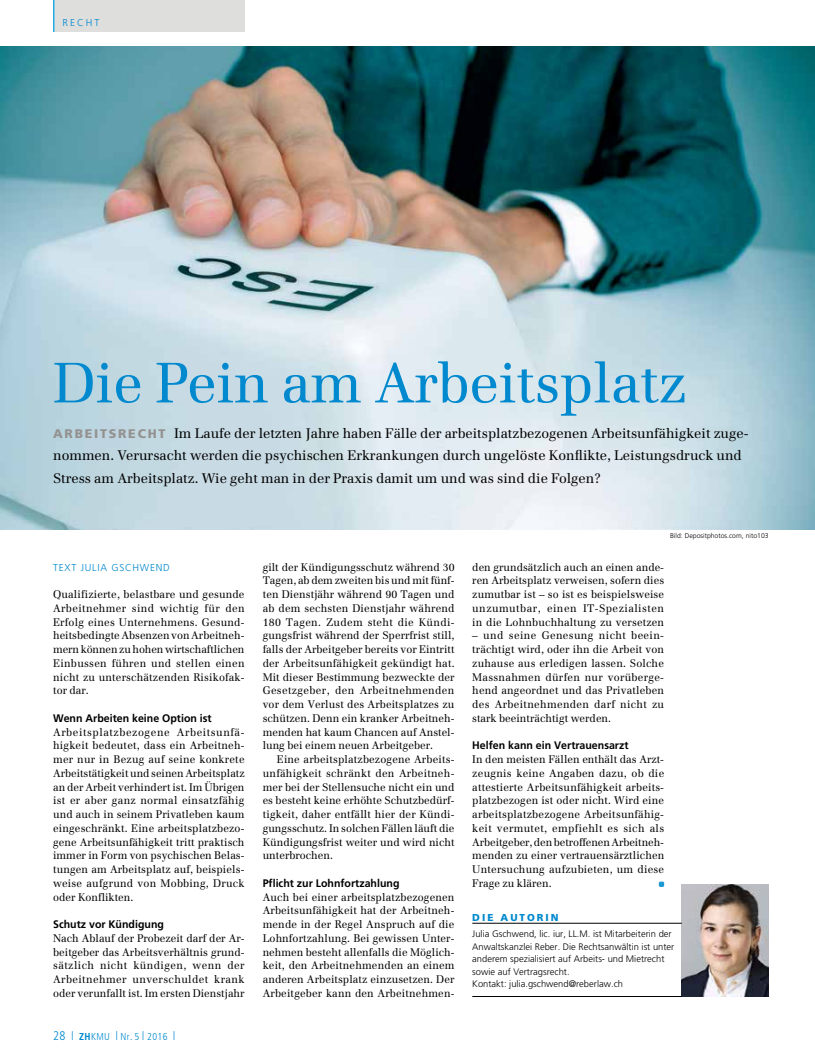
<style>
.page{position:relative;width:815px;height:1063px;background:#fff}
.page>*{position:absolute;margin:0;border:0;box-sizing:border-box;transform-origin:0 0}
.t1{font:56.25px "Emona";letter-spacing:-.01em;color:#0089ce}
.t2{font:13.75px/22.5px "Emona";color:#000}
.t3{font:11px/13.8px "Emona";letter-spacing:.01em;color:#000;text-align:justify}
.t4{font:700 11px "Frutiger";color:#000}
.t5{font:300 10px "Frutiger";letter-spacing:.075em;color:#0089ce}
.t6{font:300 condensed 10px "Frutiger";letter-spacing:.04em;color:#0089ce}
.t7{font:900 10px "Frutiger";letter-spacing:.2em;color:#0089ce}
.t8{font:300 9.38px/12.5px "Frutiger";color:#000}
.t9{font:300 6.88px "Frutiger";color:#000}
.s1{font-family:"Frutiger";font-weight:900;font-size:12.5px;color:#949290}
.s2{font-size:12.5px}
.s3{font-weight:700;font-stretch:normal;font-size:11.88px}
.s4{font-weight:700}
</style>
<div class="page">
<img style="left:0;top:46px;width:815px;height:483px">
<img style="left:682px;top:884px;width:87px;height:113px">
<div style="left:53px;top:0;width:192px;height:32px;background:#dededd"></div>
<hr style="left:53px;top:0;width:1px;height:32px;background:#00a2e6">
<hr style="left:472px;top:923px;width:210px;height:1px;background:#000">
<hr style="left:472px;top:996px;width:210px;height:1px;background:#000">
<svg style="left:659px;top:882px;width:5px;height:5px"></svg>
<p class="t5" style="left:63px;top:17px;width:38px">RECHT</p>
<h1 class="t1" style="left:53px;top:349px;width:635px">Die Pein am Arbeitsplatz</h1>
<p class="t2" style="left:53px;top:421px;width:697px"><span class="s1">ARBEITSRECHT</span> Im Laufe der letzten Jahre haben Fälle der arbeitsplatzbezogenen Arbeitsunfähigkeit zuge&shy;nommen. Verursacht werden die psychischen Erkrankungen durch ungelöste Konflikte, Leistungsdruck und<br>Stress am Arbeitsplatz. Wie geht man in der Praxis damit um und was sind die Folgen?</p>
<p class="t5" style="left:53px;top:562px;width:118px">TEXT JULIA GSCHWEND</p>
<p class="t3" style="left:53px;top:587px;width:193px">Qualifizierte, belastbare und gesunde Arbeitnehmer sind wichtig für den Erfolg eines Unternehmens. Gesund&shy;heitsbedingte Absenzen von Arbeitneh&shy;mern können zu hohen wirtschaftlichen Einbussen führen und stellen einen nicht zu unterschätzenden Risikofak&shy;tor dar.</p>
<p class="t4" style="left:53px;top:712px;width:160px">Wenn Arbeiten keine Option ist</p>
<p class="t3" style="left:53px;top:725px;width:193px">Arbeitsplatzbezogene Arbeitsunfä&shy;higkeit bedeutet, dass ein Arbeitneh&shy;mer nur in Bezug auf seine konkrete Arbeitstätigkeit und seinen Arbeitsplatz an der Arbeit verhindert ist. Im Übrigen ist er aber ganz normal einsatzfähig und auch in seinem Privatleben kaum eingeschränkt. Eine arbeitsplatzbezo&shy;gene Arbeitsunfähigkeit tritt praktisch immer in Form von psychischen Belas&shy;tungen am Arbeitsplatz auf, beispiels&shy;weise aufgrund von Mobbing, Druck oder Konflikten.</p>
<p class="t4" style="left:53px;top:918px;width:112px">Schutz vor Kündigung</p>
<p class="t3" style="left:53px;top:931px;width:193px">Nach Ablauf der Probezeit darf der Ar&shy;beitgeber das Arbeitsverhältnis grund&shy;sätzlich nicht kündigen, wenn der Arbeitnehmer unverschuldet krank oder verunfallt ist. Im ersten Dienstjahr</p>
<p class="t6" style="left:53px;top:1031px;width:123px"><span class="s2">28</span> <span class="s3">l</span> <span class="s4">ZH</span>KMU <span class="s3">l</span> Nr. 5 <span class="s3">l</span> 2016 <span class="s3">l</span></p>
<p class="t3" style="left:263px;top:560px;width:193px">gilt der Kündigungsschutz während 30<br>Tagen, ab dem zweiten bis und mit fünf&shy;ten Dienstjähr während 90 Tagen und ab dem sechsten Dienstjahr während 180 Tagen. Zudem steht die Kündi&shy;gungsfrist während der Sperrfrist still, falls der Arbeitgeber bereits vor Eintritt der Arbeitsunfähigkeit gekündigt hat.<br>Mit dieser Bestimmung bezweckte der Gesetzgeber, den Arbeitnehmenden vor dem Verlust des Arbeitsplatzes zu schützen. Denn ein kranker Arbeitneh&shy;menden hat kaum Chancen auf Anstel&shy;lung bei einem neuen Arbeitgeber.</p>
<p class="t3" style="left:263px;top:752px;width:193px;text-indent:14px">Eine arbeitsplatzbezogene Arbeits&shy;unfähigkeit schränkt den Arbeitneh&shy;mer bei der Stellensuche nicht ein und es besteht keine erhöhte Schutzbedürf&shy;tigkeit, daher entfällt hier der Kündi&shy;gungsschutz. In solchen Fällen läuft die Kündigungsfrist weiter und wird nicht unterbrochen.</p>
<p class="t4" style="left:263px;top:877px;width:138px">Pflicht zur Lohnfortzahlung</p>
<p class="t3" style="left:263px;top:890px;width:193px">Auch bei einer arbeitsplatzbezogenen Arbeitsunfähigkeit hat der Arbeitneh&shy;mende in der Regel Anspruch auf die Lohnfortzahlung. Bei gewissen Unter&shy;nehmen besteht allenfalls die Möglich&shy;keit, den Arbeitnehmenden an einem anderen Arbeitsplatz einzusetzen. Der Arbeitgeber kann den Arbeitnehmen-</p>
<p class="t9" style="left:670px;top:532px;width:100px">Bild: Depositphotos.com, nito103</p>
<p class="t3" style="left:472px;top:560px;width:193px">den grundsätzlich auch an einen ande&shy;ren Arbeitsplatz verweisen, sofern dies zumutbar ist – so ist es beispielsweise unzumutbar, einen IT-Spezialisten in die Lohnbuchhaltung zu versetzen</p>
<p class="t3" style="left:472px;top:629px;width:193px">– und seine Genesung nicht beein&shy;trächtigt wird, oder ihn die Arbeit von zuhause aus erledigen lassen. Solche Massnahmen dürfen nur vorüberge&shy;hend angeordnet und das Privatleben des Arbeitnehmenden darf nicht zu stark beeinträchtigt werden.</p>
<p class="t4" style="left:472px;top:739px;width:158px">Helfen kann ein Vertrauensarzt</p>
<p class="t3" style="left:472px;top:752px;width:193px">In den meisten Fällen enthält das Arzt&shy;zeugnis keine Angaben dazu, ob die attestierte Arbeitsunfähigkeit arbeits&shy;platzbezogen ist oder nicht. Wird eine arbeitsplatzbezogene Arbeitsunfähig&shy;keit vermutet, empfiehlt es sich als Arbeitgeber, den betroffenen Arbeitneh&shy;menden zu einer vertrauensärztlichen Untersuchung aufzubieten, um diese Frage zu klären.</p>
<p class="t7" style="left:472px;top:912px;width:88px">DIE AUTORIN</p>
<p class="t8" style="left:472px;top:928px;width:204px">Julia Gschwend, lic. iur, LL.M. ist Mitarbeiterin der Anwaltskanzlei Reber. Die Rechtsanwältin ist unter anderem spezialisiert auf Arbeits- und Mietrecht sowie auf Vertragsrecht.<br>Kontakt: julia.gschwend@reberlaw.ch</p>
</div>
